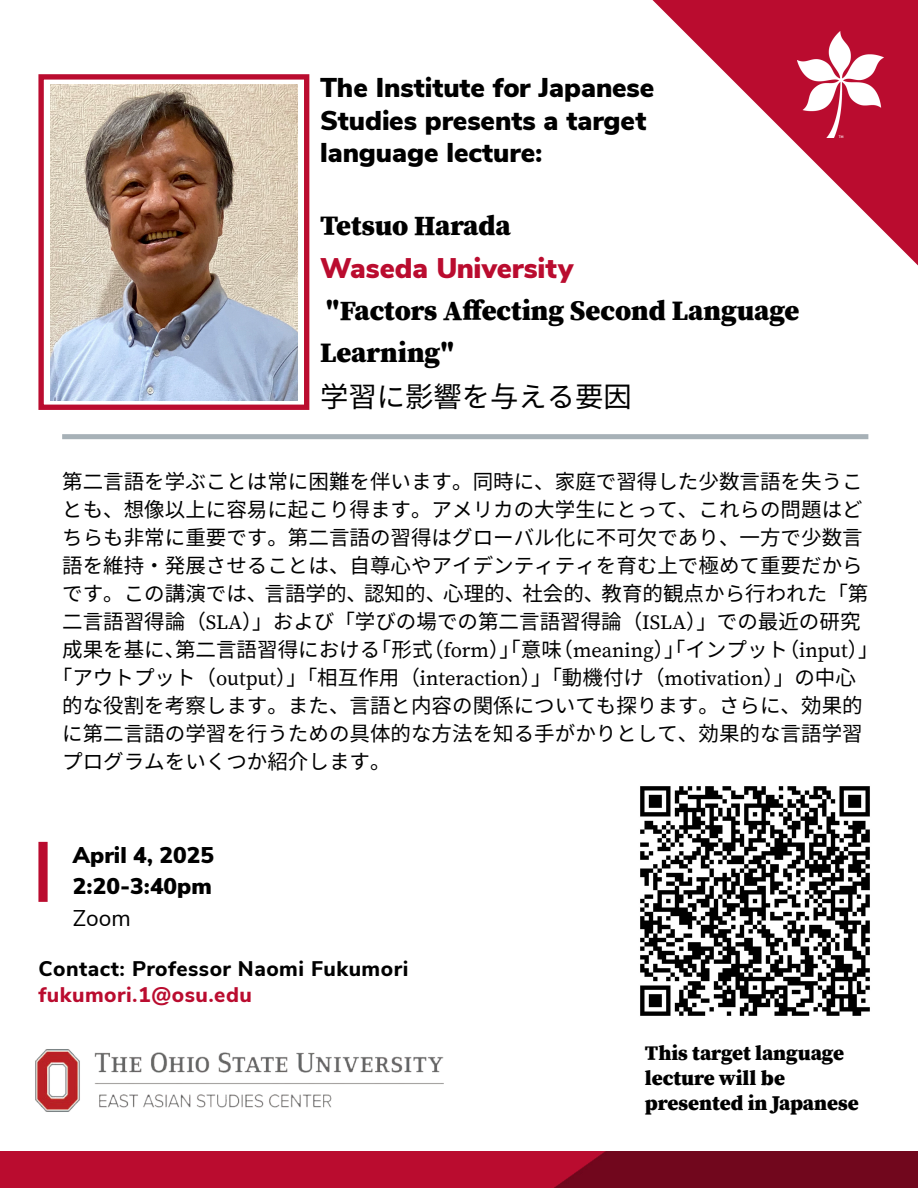
<style>
.page{position:relative;width:918px;height:1188px;background:#fff}
.page>*{position:absolute;margin:0;border:0;box-sizing:border-box;transform-origin:0 0}
.t1{font:900 28.35px/42.5px "Buckeye Serif 2";color:#000}
.t2{font:900 28.35px "Buckeye Sans 2";color:#ba0c2f}
.t3{font:28.35px "Source Han Sans JP";color:#000}
.t4{font:900 27.15px/32.5px "Buckeye Sans 2";color:#000}
.t5{font:900 22.65px/31.8px "Buckeye Sans 2";color:#000}
.t6{font:22.65px "Buckeye Sans 2";color:#000}
.t7{font:800 21.15px "Buckeye Sans 2";letter-spacing:.025em;color:#000}
.t8{font:800 21.15px "Buckeye Sans 2";letter-spacing:.025em;color:#ba0c2f}
.t9{font:900 20.85px/25px "Buckeye Serif 2";color:#000}
.t10{font:20.55px "Source Han Sans JP";color:#000}
.s1{font-family:"Buckeye Serif 2"}
</style>
<div class="page">
<svg style="left:1px;top:1152px;width:917px;height:36px;background:#9f0a28"></svg>
<svg style="left:653px;top:0;width:265px;height:265px"></svg>
<img style="left:787px;top:31px;width:106px;height:106px">
<div style="left:38px;top:842px;width:10px;height:60px;background:#ba0c2f"></div>
<div style="left:62px;top:434px;width:806px;height:5px;background:#a7b1b7"></div>
<img style="left:35px;top:1049px;width:409px;height:63px">
<div style="left:38px;top:74px;width:271px;height:336px;border:5px solid #ba0c2f"></div>
<img style="left:50px;top:84px;width:248px;height:316px">
<img style="left:640px;top:786px;width:230px;height:230px">
<h2 class="t4" style="left:320px;top:72px;width:336px">The Institute for Japanese<br>Studies presents a target language lecture:</h2>
<h1 class="t1" style="left:320px;top:205px;width:192px">Tetsuo Harada</h1>
<h1 class="t2" style="left:320px;top:250px;width:255px">Waseda University</h1>
<h1 class="t1" style="left:320px;top:290px;width:481px">"Factors Affecting Second Language<br>Learning"</h1>
<h1 class="t3" style="left:320px;top:380px;width:313px">学習に影響を与える要因</h1>
<p class="t10" style="left:62px;top:470px;width:802px">第二言語を学ぶことは常に困難を伴います。同時に、家庭で習得した少数言語を失うこ</p>
<p class="t10" style="left:62px;top:498px;width:802px">とも、想像以上に容易に起こり得ます。アメリカの大学生にとって、これらの問題はど</p>
<p class="t10" style="left:62px;top:526px;width:802px">ちらも非常に重要です。第二言語の習得はグローバル化に不可欠であり、一方で少数言</p>
<p class="t10" style="left:62px;top:554px;width:802px">語を維持・発展させることは、自尊心やアイデンティティを育む上で極めて重要だから</p>
<p class="t10" style="left:62px;top:582px;width:808px">です。この講演では、言語学的、認知的、心理的、社会的、教育的観点から行われた「第</p>
<p class="t10" style="left:62px;top:610px;width:800px">二言語習得論（<span class="s1">SLA</span>）」および「学びの場での第二言語習得論（<span class="s1">ISLA</span>）」での最近の研究</p>
<p class="t10" style="left:62px;top:638px;width:818px">成果を基に、第二言語習得における「形式（<span class="s1">form</span>）」「意味（<span class="s1">meaning</span>）」「インプット（<span class="s1">input</span>）」</p>
<p class="t10" style="left:52px;top:666px;width:806px">「アウトプット（<span class="s1">output</span>）」「相互作用（<span class="s1">interaction</span>）」「動機付け（<span class="s1">motivation</span>）」の中心</p>
<p class="t10" style="left:62px;top:694px;width:802px">的な役割を考察します。また、言語と内容の関係についても探ります。さらに、効果的</p>
<p class="t10" style="left:62px;top:722px;width:802px">に第二言語の学習を行うための具体的な方法を知る手がかりとして、効果的な言語学習</p>
<p class="t10" style="left:62px;top:750px;width:330px">プログラムをいくつか紹介します。</p>
<p class="t5" style="left:73px;top:839px;width:143px">April 4, 2025<br>2:20-3:40pm</p>
<p class="t6" style="left:73px;top:904px;width:59px">Zoom</p>
<p class="t7" style="left:38px;top:956px;width:371px">Contact: Professor Naomi Fukumori</p>
<p class="t8" style="left:38px;top:981px;width:215px">fukumori.1@osu.edu</p>
<p class="t9" style="left:645px;top:1041px;width:216px">This target language lecture will be presented in Japanese</p>
</div>
